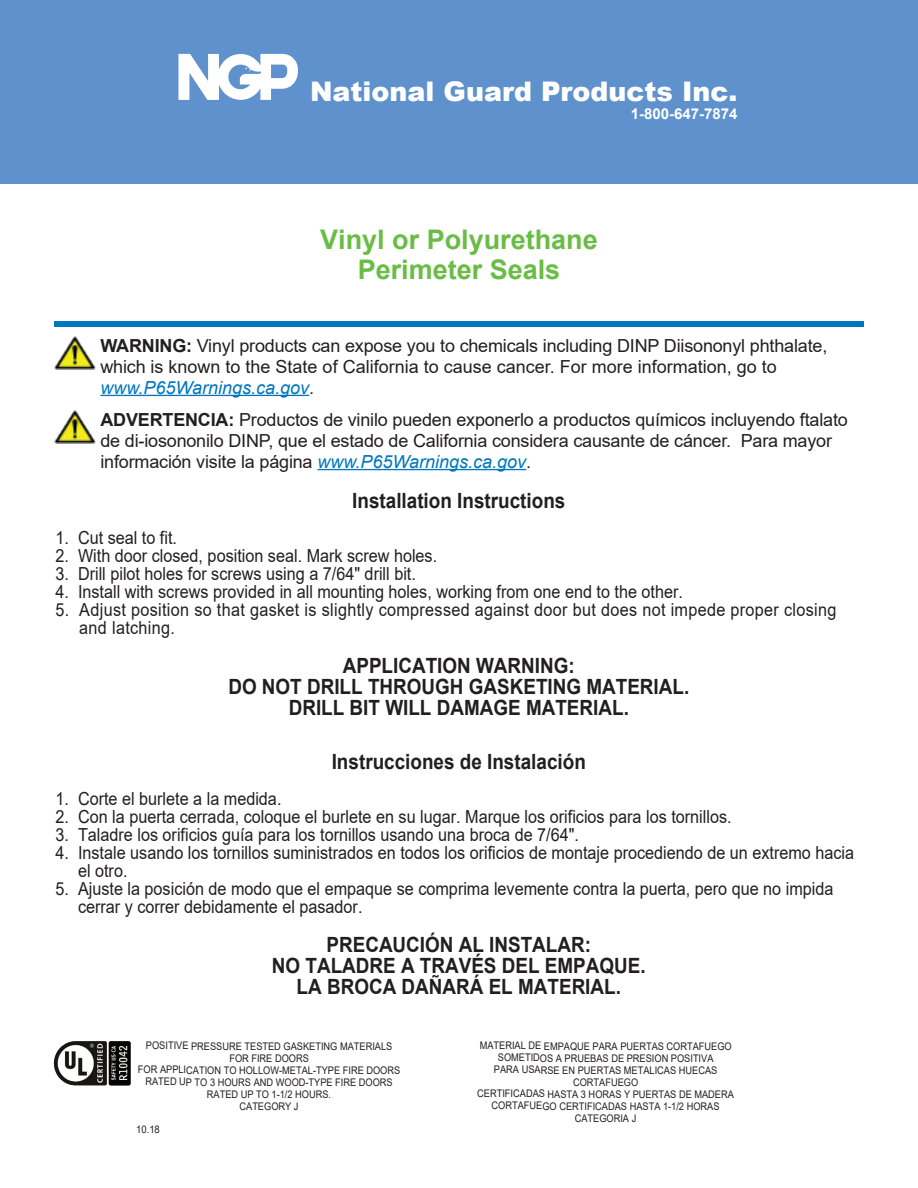
<style>
.page{position:relative;width:918px;height:1188px;background:#fff}
.page>*{position:absolute;margin:0;border:0;box-sizing:border-box;transform-origin:0 0}
.t1{font:700 27px/30px "Arial";color:#69bd45;text-align:center}
.t2{font:900 27px "Arial";color:#fff}
.t3{font:700 21px/21px "Arial";color:#231f20;text-align:center;scale:.9 1}
.t4{font:18px/18px "Arial";color:#231f20;scale:.9 1}
.t5{font:18px/21px "Arial";color:#231f20}
.t6{font:18px/18px "Arial";letter-spacing:.02em;color:#231f20;scale:.9 1}
.t7{font:700 15px "Arial";color:#fff}
.t8{font:10.5px/12px "Arial";letter-spacing:-.005em;color:#231f20;text-align:center;scale:.88 1}
.t9{font:10.5px "Arial";letter-spacing:-.005em;color:#231f20;scale:.9 1}
.s1{font-weight:700}
.s2{font-style:italic;color:#0076be}
</style>
<div class="page">
<div style="left:0;top:0;width:918px;height:184px;background:#5f92cd"></div>
<svg style="left:178px;top:54px;width:120px;height:46px"></svg>
<div style="left:54px;top:321px;width:810px;height:6px;background:#0076be"></div>
<img style="left:53px;top:1041px;width:78px;height:45px">
<img style="left:54px;top:336px;width:42px;height:33px">
<hr style="left:100px;top:395px;width:209px;height:1px;background:#0076be">
<img style="left:54px;top:410px;width:42px;height:33px">
<hr style="left:318px;top:469px;width:208px;height:1px;background:#0076be">
<h1 class="t2" style="left:310px;top:72px;width:429px">National Guard Products Inc.</h1>
<p class="t7" style="left:631px;top:103px;width:108px">1-800-647-7874</p>
<h1 class="t1" style="left:320px;top:225px;width:279px">Vinyl or Polyurethane<br>Perimeter Seals</h1>
<p class="t5" style="left:100px;top:335px;width:728px"><span class="s1">WARNING:</span> Vinyl products can expose you to chemicals including DINP Diisononyl phthalate, which is known to the State of California to cause cancer. For more information, go to <span class="s2">www.P65Warnings.ca.gov</span>.</p>
<p class="t5" style="left:100px;top:409px;width:749px"><span class="s1">ADVERTENCIA:</span> Productos de vinilo pueden exponerlo a productos químicos incluyendo ftalato de di-iosononilo DINP, que el estado de California considera causante de cáncer. Para mayor información visite la página <span class="s2">www.P65Warnings.ca.gov</span>.</p>
<p class="t3" style="left:352px;top:490px;width:238px">Installation Instructions</p>
<p class="t4" style="left:56px;top:528px;width:137px">1. Cut seal to fit.</p>
<p class="t4" style="left:56px;top:546px;width:426px">2. With door closed, position seal. Mark screw holes.</p>
<p class="t4" style="left:56px;top:564px;width:402px">3. Drill pilot holes for screws using a 7/64" drill bit.</p>
<p class="t4" style="left:56px;top:582px;width:699px">4. Install with screws provided in all mounting holes, working from one end to the other.</p>
<p class="t6" style="left:79px;top:600px;width:843px;text-indent:-24px">5. Adjust position so that gasket is slightly compressed against door but does not impede proper closing and latching.</p>
<p class="t3" style="left:228px;top:655px;width:514px">APPLICATION WARNING:<br>DO NOT DRILL THROUGH GASKETING MATERIAL.<br>DRILL BIT WILL DAMAGE MATERIAL.</p>
<p class="t3" style="left:332px;top:751px;width:284px">Instrucciones de Instalación</p>
<p class="t4" style="left:56px;top:789px;width:253px">1. Corte el burlete a la medida.</p>
<p class="t4" style="left:56px;top:807px;width:753px">2. Con la puerta cerrada, coloque el burlete en su lugar. Marque los orificios para los tornillos.</p>
<p class="t4" style="left:56px;top:825px;width:583px">3. Taladre los orificios guía para los tornillos usando una broca de 7/64".</p>
<p class="t4" style="left:78px;top:843px;width:864px;text-indent:-23px">4. Instale usando los tornillos suministrados en todos los orificios de montaje procediendo de un extremo hacia el otro.</p>
<p class="t4" style="left:78px;top:879px;width:841px;text-indent:-23px">5. Ajuste la posición de modo que el empaque se comprima levemente contra la puerta, pero que no impida cerrar y correr debidamente el pasador.</p>
<p class="t3" style="left:272px;top:934px;width:417px">PRECAUCIÓN AL INSTALAR:<br>NO TALADRE A TRAVÉS DEL EMPAQUE.<br>LA BROCA DAÑARÁ EL MATERIAL.</p>
<p class="t8" style="left:138px;top:1040px;width:300px">POSITIVE PRESSURE TESTED GASKETING MATERIALS<br>FOR FIRE DOORS<br>FOR APPLICATION TO HOLLOW-METAL-TYPE FIRE DOORS<br>RATED UP TO 3 HOURS AND WOOD-TYPE FIRE DOORS<br>RATED UP TO 1-1/2 HOURS.<br>CATEGORY J</p>
<p class="t9" style="left:136px;top:1122px;width:28px">10.18</p>
<p class="t8" style="left:477px;top:1040px;width:293px">MATERIAL DE EMPAQUE PARA PUERTAS CORTAFUEGO SOMETIDOS A PRUEBAS DE PRESION POSITIVA<br>PARA USARSE EN PUERTAS METALICAS HUECAS CORTAFUEGO<br>CERTIFICADAS HASTA 3 HORAS Y PUERTAS DE MADERA CORTAFUEGO CERTIFICADAS HASTA 1-1/2 HORAS CATEGORIA J</p>
</div>
